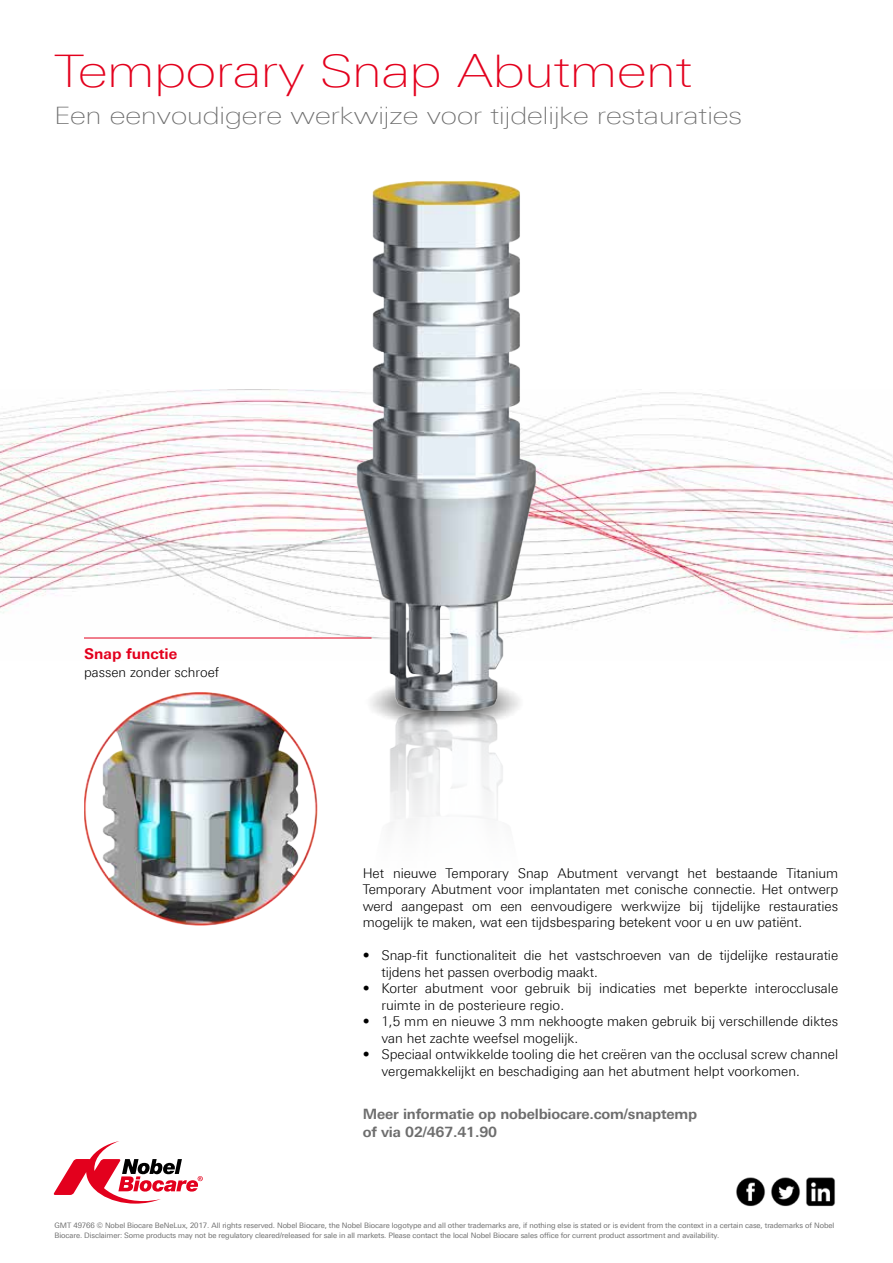
<style>
.page{position:relative;width:893px;height:1263px;background:#fff}
.page>*{position:absolute;margin:0;border:0;box-sizing:border-box;transform-origin:0 0}
.t1{font:100 45px "Linotype Univers 240 Ex";color:#e3001d}
.t2{font:100 24px "Linotype Univers 240 Ex";color:#6e6e6e}
.t3{font:700 14.85px "Linotype Univers 630";color:#e3001d}
.t4{font:700 14.25px/18px "Linotype Univers 630";letter-spacing:-.01em;color:#6e6e6e}
.t5{font:300 13.5px/16.5px "Linotype Univers 330";color:#000}
.t6{font:300 13.35px "Linotype Univers 330";color:#000}
.t7{font:7.5px/10.5px "Linotype Univers 430";letter-spacing:-.01em;color:#6e6e6e}
</style>
<div class="page">
<img style="left:0;top:389px;width:893px;height:254px">
<svg style="left:54px;top:1141px;width:149px;height:62px"></svg>
<img style="left:84px;top:692px;width:233px;height:233px">
<hr style="left:84px;top:638px;width:288px;height:1px;background:#e3001d">
<img style="left:357px;top:181px;width:179px;height:644px">
<img style="left:736px;top:1177px;width:99px;height:30px">
<h1 class="t1" style="left:55px;top:45px;width:639px">Temporary Snap Abutment</h1>
<h2 class="t2" style="left:55px;top:101px;width:689px">Een eenvoudigere werkwijze voor tijdelijke restauraties</h2>
<p class="t3" style="left:84px;top:645px;width:95px">Snap functie</p>
<p class="t6" style="left:84px;top:664px;width:136px">passen zonder schroef</p>
<p class="t5" style="left:363px;top:864px;width:477px;text-align:justify">Het nieuwe Temporary Snap Abutment vervangt het bestaande Titanium Temporary Abutment voor implantaten met conische connectie. Het ontwerp werd aangepast om een eenvoudigere werkwijze bij tijdelijke restauraties mogelijk te maken, wat een tijdsbesparing betekent voor u en uw patiënt.</p>
<p class="t5" style="left:381px;top:947px;width:458px;text-indent:-19px">• Snap-fit functionaliteit die het vastschroeven van de tijdelijke restauratie tijdens het passen overbodig maakt.</p>
<p class="t5" style="left:381px;top:980px;width:458px;text-indent:-19px">• Korter abutment voor gebruik bij indicaties met beperkte interocclusale ruimte in de posterieure regio.</p>
<p class="t5" style="left:381px;top:1013px;width:458px;text-indent:-19px">• 1,5 mm en nieuwe 3 mm nekhoogte maken gebruik bij verschillende diktes van het zachte weefsel mogelijk.</p>
<p class="t5" style="left:381px;top:1046px;width:458px;text-indent:-19px">• Speciaal ontwikkelde tooling die het creëren van the occlusal screw channel vergemakkelijkt en beschadiging aan het abutment helpt voorkomen.</p>
<p class="t4" style="left:363px;top:1104px;width:336px">Meer informatie op nobelbiocare.com/snaptemp of via 02/467.41.90</p>
<p class="t7" style="left:55px;top:1220px;width:781px">GMT 49766 © Nobel Biocare BeNeLux, 2017. All rights reserved. Nobel Biocare, the Nobel Biocare logotype and all other trademarks are, if nothing else is stated or is evident from the context in a certain case, trademarks of Nobel<br>Biocare. Disclaimer: Some products may not be regulatory cleared/released for sale in all markets. Please contact the local Nobel Biocare sales office for current product assortment and availability.</p>
</div>
